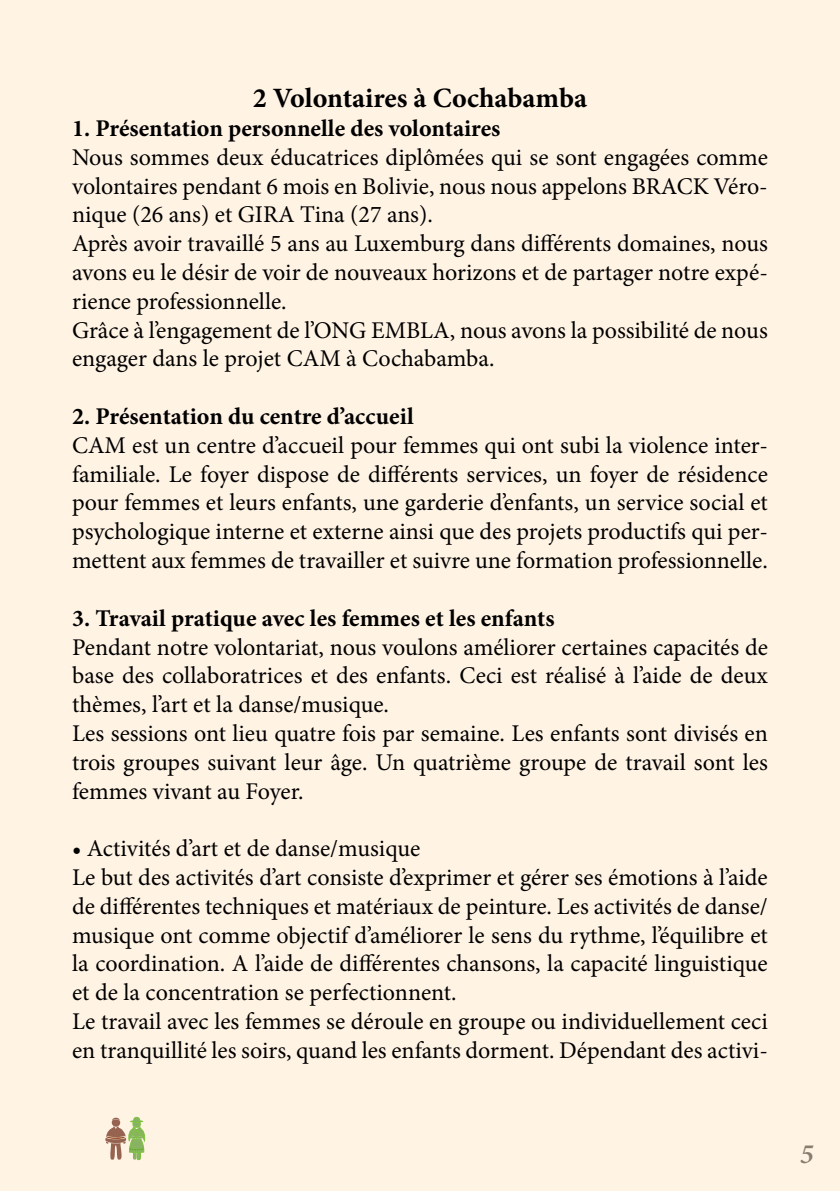
<style>
.page{position:relative;width:840px;height:1191px;background:#fff}
.page>*{position:absolute;margin:0;border:0;box-sizing:border-box;transform-origin:0 0}
.t1{font:700 28px "Minion Pro";color:#000}
.t2{font:italic 600 28px "Minion Pro";color:#887e6f}
.t3{font:24px/28.8px "Minion Pro";color:#000}
.t4{font:700 24px "Minion Pro";color:#000}
</style>
<div class="page">
<div style="left:0;top:0;width:839px;height:1191px;background:#fff3e4"></div>
<svg style="left:105px;top:1116px;width:40px;height:45px"></svg>
<p class="t1" style="left:252px;top:78px;width:336px">2 Volontaires à Cochabamba</p>
<p class="t4" style="left:72px;top:111px;width:429px">1. Présentation personnelle des volontaires</p>
<p class="t3" style="left:72px;top:143px;width:697px">Nous sommes deux éducatrices diplômées qui se sont engagées comme volontaires pendant 6 mois en Bolivie, nous nous appelons BRACK Véro&shy;nique (26 ans) et GIRA Tina (27 ans).<br>Après avoir travaillé 5 ans au Luxemburg dans différents domaines, nous avons eu le désir de voir de nouveaux horizons et de partager notre expé&shy;rience professionnelle.<br>Grâce à l’engagement de l’ONG EMBLA, nous avons la possibilité de nous engager dans le projet CAM à Cochabamba.</p>
<p class="t4" style="left:72px;top:399px;width:343px">2. Présentation du centre d’accueil</p>
<p class="t3" style="left:72px;top:431px;width:697px;text-align:justify">CAM est un centre d’accueil pour femmes qui ont subi la violence inter&shy;familiale. Le foyer dispose de différents services, un foyer de résidence pour femmes et leurs enfants, une garderie d’enfants, un service social et psychologique interne et externe ainsi que des projets productifs qui per&shy;mettent aux femmes de travailler et suivre une formation professionnelle.</p>
<p class="t4" style="left:72px;top:601px;width:484px">3. Travail pratique avec les femmes et les enfants</p>
<p class="t3" style="left:72px;top:632px;width:697px">Pendant notre volontariat, nous voulons améliorer certaines capacités de base des collaboratrices et des enfants. Ceci est réalisé à l’aide de deux thèmes, l’art et la danse/musique.<br>Les sessions ont lieu quatre fois par semaine. Les enfants sont divisés en trois groupes suivant leur âge. Un quatrième groupe de travail sont les femmes vivant au Foyer.</p>
<p class="t3" style="left:72px;top:834px;width:697px">• Activités d’art et de danse/musique<br>Le but des activités d’art consiste d’exprimer et gérer ses émotions à l’aide de différentes techniques et matériaux de peinture. Les activités de danse/ musique ont comme objectif d’améliorer le sens du rythme, l’équilibre et la coordination. A l’aide de différentes chansons, la capacité linguistique et de la concentration se perfectionnent.<br>Le travail avec les femmes se déroule en groupe ou individuellement ceci en tranquillité les soirs, quand les enfants dorment. Dépendant des activi-</p>
<p class="t2" style="left:799px;top:1134px;width:15px">5</p>
</div>
